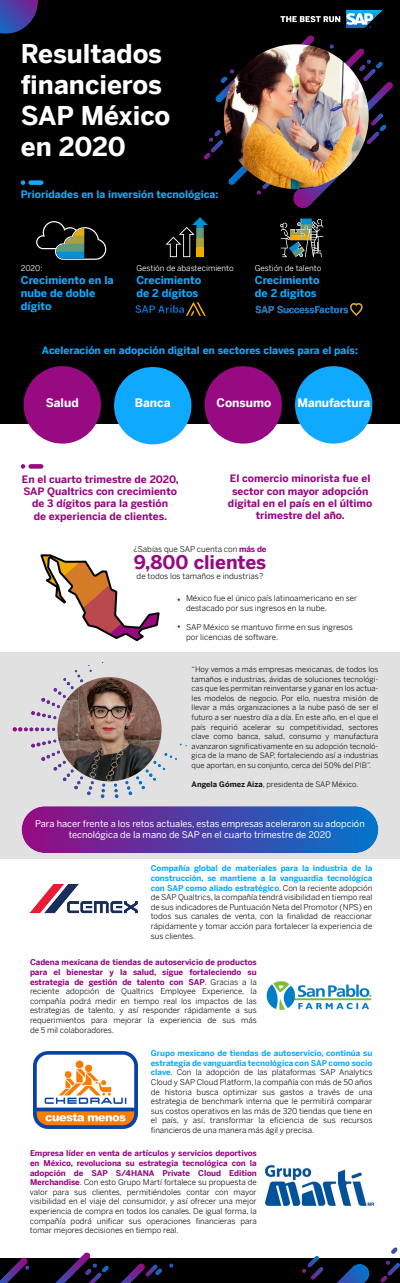
<style>
.page{position:relative;width:400px;height:1283px;background:#fff}
.page>*{position:absolute;margin:0;border:0;box-sizing:border-box;transform-origin:0 0}
.t1{font:700 25.92px/31.1px "Benton Sans";color:#fff}
.t2{font:700 18.8px "Benton Sans";color:#970a82}
.t3{font:700 11.8px "Benton Sans";letter-spacing:-.01em;color:#fff}
.t4{font:700 10.8px/13px "Benton Sans";color:#0faaff}
.t5{font:700 10.28px/12.3px "Benton Sans";color:#970a82;text-align:center}
.t6{font:700 10.28px "Benton Sans";color:#0faaff}
.t7{font:9.2px/11px "Benton Sans";color:#fff;text-align:center}
.t8{font:8px/9.6px "Benton Sans";letter-spacing:-.005em;color:#1a1a1a;text-align:justify}
.t9{font:8px "Benton Sans";color:#fff}
.t10{font:7.6px/9.6px "Benton Sans";color:#1a1a1a;text-align:justify}
.s1{font-weight:700;color:#970a82}
.s2{font-weight:700}
.s3{font-weight:700;color:#0faaff}
</style>
<div class="page">
<div style="left:0;top:652px;width:400px;height:206px;background:#e1e1e1"></div>
<img style="left:265px;top:1165px;width:110px;height:41px">
<div style="left:0;top:1258px;width:400px;height:24px;background:#000"></div>
<img style="left:266px;top:981px;width:106px;height:29px">
<div style="left:22px;top:806px;width:356px;height:47px;background:linear-gradient(to right,#970a82,#0275ca);border-radius:23px"></div>
<div style="left:0;top:0;width:400px;height:423px;background:#000"></div>
<svg style="left:0;top:0;width:38px;height:34px"></svg>
<svg style="left:203px;top:35px;width:190px;height:173px"></svg>
<svg style="left:166px;top:217px;width:42px;height:40px"></svg>
<div style="left:196px;top:247px;width:8px;height:10px;background:#f0ab00"></div>
<div style="left:196px;top:237px;width:8px;height:10px;background:#a7a23f"></div>
<div style="left:196px;top:228px;width:8px;height:9px;background:#5f9a7f"></div>
<div style="left:28px;top:180px;width:15px;height:5px;background:#0faaff;border-radius:2px"></div>
<svg style="left:21px;top:180px;width:4px;height:5px"></svg>
<svg style="left:28px;top:464px;width:15px;height:4px"></svg>
<svg style="left:21px;top:464px;width:4px;height:4px"></svg>
<svg style="left:280px;top:218px;width:43px;height:39px"></svg>
<svg style="left:36px;top:221px;width:70px;height:39px"></svg>
<img style="left:33px;top:1051px;width:105px;height:77px">
<img style="left:29px;top:884px;width:109px;height:30px">
<svg style="left:280px;top:16px;width:60px;height:6px"></svg>
<svg style="left:346px;top:10px;width:37px;height:18px"></svg>
<img style="left:224px;top:44px;width:145px;height:145px;border-radius:72px">
<svg style="left:338px;top:1264px;width:32px;height:18px"></svg>
<svg style="left:391px;top:1247px;width:7px;height:7px"></svg>
<svg style="left:380px;top:1260px;width:20px;height:22px"></svg>
<svg style="left:122px;top:1263px;width:40px;height:19px"></svg>
<svg style="left:302px;top:1256px;width:22px;height:23px"></svg>
<svg style="left:56px;top:1252px;width:53px;height:30px"></svg>
<svg style="left:169px;top:1263px;width:5px;height:4px"></svg>
<svg style="left:0;top:1257px;width:30px;height:25px"></svg>
<img style="left:136px;top:302px;width:69px;height:14px">
<img style="left:255px;top:303px;width:108px;height:12px">
<svg style="left:31px;top:665px;width:61px;height:54px"></svg>
<svg style="left:12px;top:727px;width:43px;height:4px"></svg>
<svg style="left:114px;top:783px;width:5px;height:15px"></svg>
<svg style="left:125px;top:752px;width:52px;height:43px"></svg>
<svg style="left:100px;top:783px;width:6px;height:15px"></svg>
<svg style="left:31px;top:739px;width:63px;height:56px"></svg>
<div style="left:24px;top:366px;width:77px;height:77px;background:#970a82;border-radius:50%"></div>
<div style="left:114px;top:367px;width:77px;height:77px;background:#0faaff;border-radius:50%"></div>
<div style="left:205px;top:366px;width:77px;height:77px;background:#970a82;border-radius:50%"></div>
<div style="left:295px;top:366px;width:77px;height:77px;background:#0faaff;border-radius:50%"></div>
<img style="left:57px;top:677px;width:105px;height:104px;border-radius:52px">
<svg style="left:40px;top:554px;width:120px;height:87px"></svg>
<h1 class="t1" style="left:21px;top:38px;width:151px">Resultados financieros<br>SAP México en 2020</h1>
<p class="t6" style="left:21px;top:185px;width:199px">Prioridades en la inversión tecnológica:</p>
<p class="t9" style="left:21px;top:265px;width:23px">2020:</p>
<h3 class="t4" style="left:21px;top:272px;width:95px">Crecimiento en la nube de doble dígito</h3>
<p class="t9" style="left:136px;top:265px;width:99px">Gestión de abastecimiento</p>
<h3 class="t4" style="left:136px;top:272px;width:66px">Crecimiento de 2 dígitos</h3>
<p class="t9" style="left:255px;top:265px;width:68px">Gestión de talento</p>
<h3 class="t4" style="left:255px;top:272px;width:66px">Crecimiento de 2 digitos</h3>
<p class="t6" style="left:42px;top:341px;width:318px">Aceleración en adopción digital en sectores claves para el país:</p>
<h3 class="t3" style="left:46px;top:396px;width:34px">Salud</h3>
<h3 class="t3" style="left:135px;top:393px;width:37px">Banca</h3>
<h3 class="t3" style="left:217px;top:393px;width:56px">Consumo</h3>
<h3 class="t3" style="left:298px;top:393px;width:74px">Manufactura</h3>
<p class="t5" style="left:22px;top:471px;width:158px">En el cuarto trimestre de 2020,<br>SAP Qualtrics con crecimiento de 3 dígitos para la gestión<br>de experiencia de clientes.</p>
<p class="t5" style="left:228px;top:471px;width:146px">El comercio minorista fue el sector con mayor adopción digital en el país en el último trimestre del año.</p>
<p class="t8" style="left:133px;top:545px;width:135px">¿Sabías que SAP cuenta con <span class="s1">más de</span></p>
<h2 class="t2" style="left:134px;top:546px;width:134px">9,800 clientes</h2>
<p class="t8" style="left:137px;top:572px;width:128px">de todos los tamaños e industrias?</p>
<p class="t8" style="left:186px;top:594px;width:173px">México fue el único país latinoamericano en ser destacado por sus ingresos en la nube.</p>
<p class="t8" style="left:186px;top:621px;width:168px">SAP México se mantuvo firme en sus ingresos por licencias de software.</p>
<p class="t10" style="left:192px;top:665px;width:188px">“Hoy vemos a más empresas mexicanas, de todos los tamaños e industrias, ávidas de soluciones tecnológi&shy;cas que les permitan reinventarse y ganar en los actua&shy;les modelos de negocio. Por ello, nuestra misión de llevar a más organizaciones a la nube pasó de ser el futuro a ser nuestro día a día. En este año, en el que el país requirió acelerar su competitividad, sectores clave como banca, salud, consumo y manufactura avanzaron significativamente en su adopción tecnoló&shy;gica de la mano de SAP, fortaleciendo así a industrias que aportan, en su conjunto, cerca del 50% del PIB”.</p>
<p class="t10" style="left:192px;top:780px;width:168px"><span class="s2">Angela Gómez Aiza</span>, presidenta de SAP México.</p>
<p class="t7" style="left:35px;top:818px;width:331px">Para hacer frente a los retos actuales, estas empresas aceleraron su adopción tecnológica de la mano de SAP en el cuarto trimestre de 2020</p>
<p class="t8" style="left:151px;top:864px;width:223px"><span class="s3">Compañía global de materiales para la industria de la construcción, se mantiene a la vanguardia tecnológica con SAP como aliado estratégico</span>. Con la reciente adopción de SAP Qualtrics, la compañía tendrá visibilidad en tiempo real de sus indicadores de Puntuación Neta del Promotor (NPS) en todos sus canales de venta, con la finalidad de reaccionar rápidamente y tomar acción para fortalecer la experiencia de sus clientes.</p>
<p class="t8" style="left:30px;top:958px;width:228px"><span class="s1">Cadena mexicana de tiendas de autoservicio de productos para el bienestar y la salud, sigue fortaleciendo su estrategia de gestión de talento con SAP</span>. Gracias a la reciente adopción de Qualtrics Employee Experience, la compañía podrá medir en tiempo real los impactos de las estrategias de talento, y así responder rápidamente a sus requerimientos para mejorar la experiencia de sus más de 5 mil colaboradores.</p>
<p class="t8" style="left:151px;top:1049px;width:223px"><span class="s3">Grupo mexicano de tiendas de autoservicio, continúa su estrategia de vanguardia tecnológica con SAP como socio clave</span>. Con la adopción de las plataformas SAP Analytics Cloud y SAP Cloud Platform, la compañía con más de 50 años de historia busca optimizar sus gastos a través de una estrategia de benchmark interna que le permitirá comparar sus costos operativos en las más de 320 tiendas que tiene en el país, y así, transformar la eficiencia de sus recursos financieros de una manera más ágil y precisa.</p>
<p class="t8" style="left:30px;top:1149px;width:228px"><span class="s1">Empresa líder en venta de artículos y servicios deportivos en México, revoluciona su estrategia tecnológica con la adopción de SAP S/4HANA Private Cloud Edition Merchandise</span>. Con esto Grupo Martí fortalece su propuesta de valor para sus clientes, permitiéndoles contar con mayor visibilidad en el viaje del consumidor, y así ofrecer una mejor experiencia de compra en todos los canales. De igual forma, la compañía podrá unificar sus operaciones financieras para tomar mejores decisiones en tiempo real.</p>
</div>
